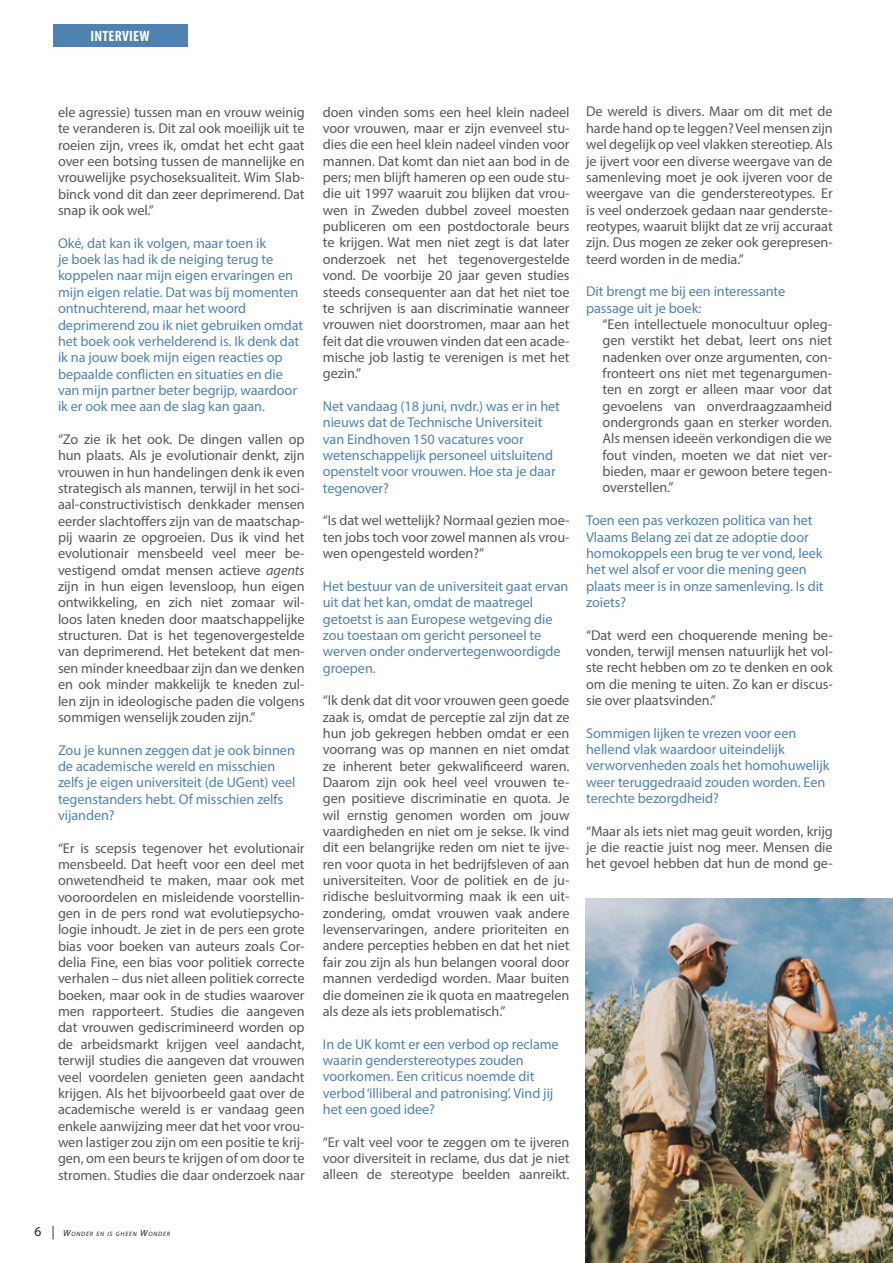
<style>
.page{position:relative;width:893px;height:1263px;background:#fff}
.page>*{position:absolute;margin:0;border:0;box-sizing:border-box;transform-origin:0 0}
.t1{font:700 condensed 15px "Myriad Pro";letter-spacing:.02em;color:#fff}
.t2{font:14.25px/16.4px "Myriad Pro";letter-spacing:-.005em;color:#575756;text-align:justify}
.t3{font:14.25px/16.4px "Myriad Pro";letter-spacing:-.005em;color:#4f82b1}
.t4{font:italic 6.3px "Myriad Pro";letter-spacing:.13em;color:#1d1d1b}
.s1{font-style:italic}
.s2{font-style:normal;font-size:13.5px}
.s3{font-size:13.5px}
.s4{font-size:9px}
</style>
<div class="page">
<div style="left:53px;top:24px;width:134px;height:23px;background:#4f82b1"></div>
<img style="left:585px;top:899px;width:308px;height:364px">
<p class="t1" style="left:90px;top:26px;width:61px">INTERVIEW</p>
<p class="t2" style="left:58px;top:104px;width:248px">ele agressie) tussen man en vrouw weinig te veranderen is. Dit zal ook moeilijk uit te roeien zijn, vrees ik, omdat het echt gaat over een botsing tussen de mannelijke en vrouwelijke psychoseksualiteit. Wim Slab&shy;binck vond dit dan zeer deprimerend. Dat snap ik ook wel.”</p>
<p class="t3" style="left:58px;top:235px;width:247px">Oké, dat kan ik volgen, maar toen ik<br>je boek las had ik de neiging terug te koppelen naar mijn eigen ervaringen en mijn eigen relatie. Dat was bij momenten ontnuchterend, maar het woord deprimerend zou ik niet gebruiken omdat het boek ook verhelderend is. Ik denk dat ik na jouw boek mijn eigen reacties op bepaalde conflicten en situaties en die van mijn partner beter begrijp, waardoor ik er ook mee aan de slag kan gaan.</p>
<p class="t2" style="left:58px;top:431px;width:248px">“Zo zie ik het ook. De dingen vallen op hun plaats. Als je evolutionair denkt, zijn vrouwen in hun handelingen denk ik even strategisch als mannen, terwijl in het soci&shy;aal-constructivistisch denkkader mensen eerder slachtoffers zijn van de maatschap&shy;pij waarin ze opgroeien. Dus ik vind het evolutionair mensbeeld veel meer be&shy;vestigend omdat mensen actieve <span class="s1">agents </span>zijn in hun eigen levensloop, hun eigen ontwikkeling, en zich niet zomaar wil&shy;loos laten kneden door maatschappelijke structuren. Dat is het tegenovergestelde van deprimerend. Het betekent dat men&shy;sen minder kneedbaar zijn dan we denken en ook minder makkelijk te kneden zul&shy;len zijn in ideologische paden die volgens sommigen wenselijk zouden zijn.”</p>
<p class="t3" style="left:58px;top:741px;width:239px">Zou je kunnen zeggen dat je ook binnen de academische wereld en misschien zelfs je eigen universiteit (de UGent) veel tegenstanders hebt. Of misschien zelfs vijanden?</p>
<p class="t2" style="left:58px;top:839px;width:248px">“Er is scepsis tegenover het evolutionair mensbeeld. Dat heeft voor een deel met onwetendheid te maken, maar ook met vooroordelen en misleidende voorstellin&shy;gen in de pers rond wat evolutiepsycho&shy;logie inhoudt. Je ziet in de pers een grote bias voor boeken van auteurs zoals Cor&shy;delia Fine, een bias voor politiek correcte verhalen – dus niet alleen politiek correcte boeken, maar ook in de studies waarover men rapporteert. Studies die aangeven dat vrouwen gediscrimineerd worden op de arbeidsmarkt krijgen veel aandacht, terwijl studies die aangeven dat vrouwen veel voordelen genieten geen aandacht krijgen. Als het bijvoorbeeld gaat over de academische wereld is er vandaag geen enkele aanwijzing meer dat het voor vrou&shy;wen lastiger zou zijn om een positie te krij&shy;gen, om een beurs te krijgen of om door te stromen. Studies die daar onderzoek naar</p>
<p class="t4" style="left:34px;top:1230px;width:137px"><span class="s2">6</span> <span class="s3">|</span> <span class="s4">W</span>ONDER EN IS GHEEN <span class="s4">W</span>ONDER</p>
<p class="t2" style="left:323px;top:104px;width:248px">doen vinden soms een heel klein nadeel voor vrouwen, maar er zijn evenveel stu&shy;dies die een heel klein nadeel vinden voor mannen. Dat komt dan niet aan bod in de pers; men blijft hameren op een oude stu&shy;die uit 1997 waaruit zou blijken dat vrou&shy;wen in Zweden dubbel zoveel moesten publiceren om een postdoctorale beurs te krijgen. Wat men niet zegt is dat later onderzoek net het tegenovergestelde vond. De voorbije 20 jaar geven studies steeds consequenter aan dat het niet toe te schrijven is aan discriminatie wanneer vrouwen niet doorstromen, maar aan het feit dat die vrouwen vinden dat een acade&shy;mische job lastig te verenigen is met het gezin.”</p>
<p class="t3" style="left:323px;top:398px;width:239px">Net vandaag (18 juni, nvdr.) was er in het nieuws dat de Technische Universiteit van Eindhoven 150 vacatures voor wetenschappelijk personeel uitsluitend openstelt voor vrouwen. Hoe sta je daar tegenover?</p>
<p class="t2" style="left:323px;top:512px;width:248px">“Is dat wel wettelijk? Normaal gezien moe&shy;ten jobs toch voor zowel mannen als vrou&shy;wen opengesteld worden?”</p>
<p class="t3" style="left:323px;top:578px;width:247px">Het bestuur van de universiteit gaat ervan uit dat het kan, omdat de maatregel getoetst is aan Europese wetgeving die zou toestaan om gericht personeel te werven onder ondervertegenwoordigde groepen.</p>
<p class="t2" style="left:323px;top:692px;width:248px">“Ik denk dat dit voor vrouwen geen goede zaak is, omdat de perceptie zal zijn dat ze hun job gekregen hebben omdat er een voorrang was op mannen en niet omdat ze inherent beter gekwalificeerd waren.<br>Daarom zijn ook heel veel vrouwen te&shy;gen positieve discriminatie en quota. Je wil ernstig genomen worden om jouw vaardigheden en niet om je sekse. Ik vind dit een belangrijke reden om niet te ijve&shy;ren voor quota in het bedrijfsleven of aan universiteiten. Voor de politiek en de ju&shy;ridische besluitvorming maak ik een uit&shy;zondering, omdat vrouwen vaak andere levenservaringen, andere prioriteiten en andere percepties hebben en dat het niet fair zou zijn als hun belangen vooral door mannen verdedigd worden. Maar buiten die domeinen zie ik quota en maatregelen als deze als iets problematisch.”</p>
<p class="t3" style="left:323px;top:1035px;width:237px">In de UK komt er een verbod op reclame waarin genderstereotypes zouden voorkomen. Een criticus noemde dit verbod ‘illiberal and patronising’. Vind jij het een goed idee?</p>
<p class="t2" style="left:323px;top:1133px;width:248px">“Er valt veel voor te zeggen om te ijveren voor diversiteit in reclame, dus dat je niet alleen de stereotype beelden aanreikt.</p>
<p class="t2" style="left:586px;top:103px;width:248px">De wereld is divers. Maar om dit met de harde hand op te leggen? Veel mensen zijn wel degelijk op veel vlakken stereotiep. Als je ijvert voor een diverse weergave van de samenleving moet je ook ijveren voor de weergave van die genderstereotypes. Er is veel onderzoek gedaan naar genderste&shy;reotypes, waaruit blijkt dat ze vrij accuraat zijn. Dus mogen ze zeker ook gerepresen&shy;teerd worden in de media.”</p>
<p class="t3" style="left:586px;top:283px;width:201px">Dit brengt me bij een interessante passage uit je boek:</p>
<p class="t2" style="left:603px;top:316px;width:231px">“Een intellectuele monocultuur opleg&shy;gen verstikt het debat, leert ons niet nadenken over onze argumenten, con&shy;fronteert ons niet met tegenargumen&shy;ten en zorgt er alleen maar voor dat gevoelens van onverdraagzaamheid ondergronds gaan en sterker worden.<br>Als mensen ideeën verkondigen die we fout vinden, moeten we dat niet ver&shy;bieden, maar er gewoon betere tegen&shy;overstellen.”</p>
<p class="t3" style="left:586px;top:512px;width:239px">Toen een pas verkozen politica van het<br>Vlaams Belang zei dat ze adoptie door homokoppels een brug te ver vond, leek het wel alsof er voor die mening geen plaats meer is in onze samenleving. Is dit zoiets?</p>
<p class="t2" style="left:586px;top:626px;width:248px">“Dat werd een choquerende mening be&shy;vonden, terwijl mensen natuurlijk het vol&shy;ste recht hebben om zo te denken en ook om die mening te uiten. Zo kan er discus&shy;sie over plaatsvinden.”</p>
<p class="t3" style="left:586px;top:724px;width:245px">Sommigen lijken te vrezen voor een hellend vlak waardoor uiteindelijk verworvenheden zoals het homohuwelijk weer teruggedraaid zouden worden. Een terechte bezorgdheid?</p>
<p class="t2" style="left:586px;top:823px;width:248px">“Maar als iets niet mag geuit worden, krijg je die reactie juist nog meer. Mensen die het gevoel hebben dat hun de mond ge-</p>
</div>
